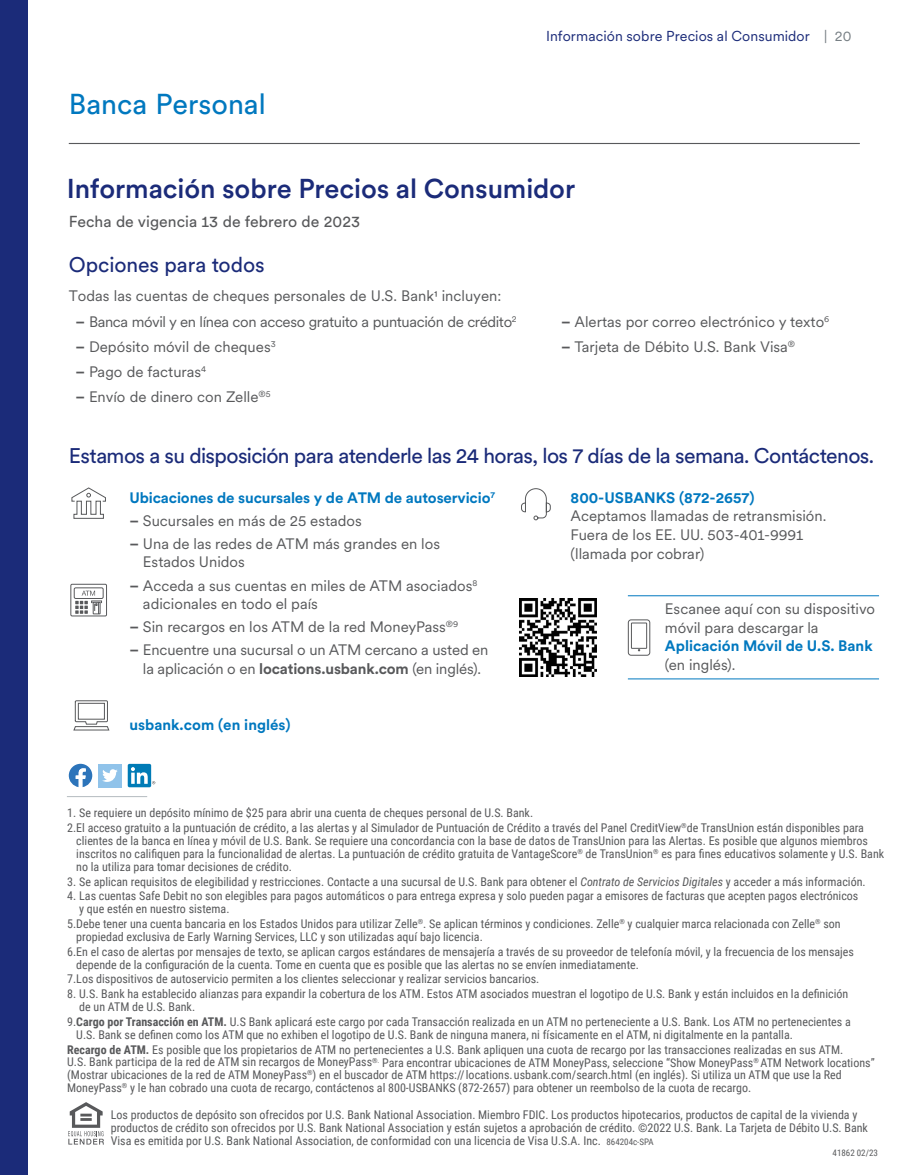
<style>
.page{position:relative;width:905px;height:1175px;background:#fff}
.page>*{position:absolute;margin:0;border:0;box-sizing:border-box;transform-origin:0 0}
.t1{font:28.5px "U.S.Bank Circular";color:#0078bf}
.t2{font:500 27px "U.S.Bank Circular";letter-spacing:-.005em;color:#1b2b79}
.t3{font:21px "U.S.Bank Circular";letter-spacing:-.03em;color:#1b2b79}
.t4{font:21px "U.S.Bank Circular";letter-spacing:-.005em;color:#1b2b79}
.t5{font:15.75px "U.S.Bank Circular";color:#58595b}
.t6{font:15px/18.8px "U.S.Bank Circular";color:#58595b}
.t7{font:700 15px "U.S.Bank Circular";letter-spacing:-.01em;color:#0078bf}
.t8{font:15px "U.S.Bank Circular";letter-spacing:-.025em;color:#58595b}
.t9{font:14.25px "U.S.Bank Circular";letter-spacing:.005em;color:#1b2b79}
.t10{font:12px/12.8px "Roboto Condensed";color:#58595b}
.t11{font:9px "Roboto Condensed";color:#58595b}
.s1{color:#777f84}
.s2{font-weight:700}
.s3{font-weight:700;color:#0078bf}
.s4{font-style:italic}
</style>
<div class="page">
<div style="left:0;top:0;width:27px;height:1174px;background:#1b2b79"></div>
<hr style="left:69px;top:143px;width:790px;height:1px;background:#58595b">
<hr style="left:67px;top:796px;width:80px;height:1px;background:#b4bbc0">
<img style="left:519px;top:598px;width:78px;height:78px">
<hr style="left:628px;top:595px;width:251px;height:1px;background:#0078bf">
<hr style="left:628px;top:678px;width:251px;height:1px;background:#0078bf">
<svg style="left:73px;top:700px;width:37px;height:31px"></svg>
<svg style="left:71px;top:487px;width:35px;height:32px"></svg>
<div style="left:74px;top:587px;width:29px;height:12px;border:1px solid #58595b"></div>
<svg style="left:75px;top:590px;width:27px;height:24px"></svg>
<div style="left:70px;top:584px;width:37px;height:32px;border:1px solid #58595b"></div>
<svg style="left:521px;top:488px;width:30px;height:33px"></svg>
<div style="left:628px;top:619px;width:22px;height:36px;border:1px solid #58595b;border-radius:3px"></div>
<div style="left:631px;top:622px;width:16px;height:27px;border:1px solid #58595b"></div>
<svg style="left:69px;top:763px;width:23px;height:24px"></svg>
<div style="left:98px;top:764px;width:24px;height:23px;background:#90c3ea"></div>
<svg style="left:102px;top:769px;width:16px;height:13px"></svg>
<div style="left:128px;top:764px;width:23px;height:23px;background:#007bb6;border-radius:2px"></div>
<svg style="left:131px;top:767px;width:24px;height:17px"></svg>
<svg style="left:68px;top:1102px;width:36px;height:42px"></svg>
<p class="t1" style="left:69px;top:85px;width:198px">Banca Personal</p>
<p class="t9" style="left:546px;top:27px;width:307px">Información sobre Precios al Consumidor <span class="s1">| 20</span></p>
<h2 class="t2" style="left:67px;top:171px;width:510px">Información sobre Precios al Consumidor</h2>
<p class="t5" style="left:69px;top:211px;width:293px">Fecha de vigencia 13 de febrero de 2023</p>
<h3 class="t4" style="left:69px;top:251px;width:197px">Opciones para todos</h3>
<p class="t6" style="left:69px;top:285px;width:434px">Todas las cuentas de cheques personales de U.S. Bank1 incluyen:</p>
<p class="t8" style="left:76px;top:312px;width:442px"><span class="s2">–</span> Banca móvil y en línea con acceso gratuito a puntuación de crédito<sup>2</sup></p>
<p class="t6" style="left:76px;top:337px;width:202px"><span class="s2">–</span> Depósito móvil de cheques<sup>3</sup></p>
<p class="t6" style="left:76px;top:362px;width:132px"><span class="s2">–</span> Pago de facturas<sup>4</sup></p>
<p class="t6" style="left:76px;top:386px;width:197px"><span class="s2">–</span> Envío de dinero con Zelle<sup>®5</sup></p>
<p class="t6" style="left:561px;top:312px;width:270px"><span class="s2">–</span> Alertas por correo electrónico y texto<sup>6</sup></p>
<p class="t6" style="left:561px;top:337px;width:236px"><span class="s2">–</span> Tarjeta de Débito U.S. Bank Visa<sup>®</sup></p>
<h3 class="t3" style="left:69px;top:442px;width:807px">Estamos a su disposición para atenderle las 24 horas, los 7 días de la semana. Contáctenos.</h3>
<p class="t7" style="left:129px;top:487px;width:367px">Ubicaciones de sucursales y de ATM de autoservicio<sup>7</sup></p>
<p class="t6" style="left:129px;top:510px;width:234px"><span class="s2">–</span> Sucursales en más de 25 estados</p>
<p class="t6" style="left:143px;top:533px;width:298px;text-indent:-14px"><span class="s2">–</span> Una de las redes de ATM más grandes en los<br>Estados Unidos</p>
<p class="t6" style="left:143px;top:575px;width:336px;text-indent:-14px"><span class="s2">–</span> Acceda a sus cuentas en miles de ATM asociados<sup>8 </sup>adicionales en todo el país</p>
<p class="t6" style="left:129px;top:617px;width:330px"><span class="s2">–</span> Sin recargos en los ATM de la red MoneyPass<sup>®9</sup></p>
<p class="t6" style="left:129px;top:640px;width:360px;text-align:center"><span class="s2">–</span> Encuentre una sucursal o un ATM cercano a usted en la aplicación o en <span class="s2">locations.usbank.com</span> (en inglés).</p>
<p class="t7" style="left:570px;top:487px;width:185px">800-USBANKS (872-2657)</p>
<p class="t6" style="left:570px;top:506px;width:257px">Aceptamos llamadas de retransmisión.<br>Fuera de los EE. UU. 503-401-9991 (llamada por cobrar)</p>
<p class="t6" style="left:665px;top:598px;width:211px">Escanee aquí con su dispositivo móvil para descargar la<br><span class="s3">Aplicación Móvil de U.S. Bank </span>(en inglés).</p>
<p class="t7" style="left:129px;top:714px;width:163px">usbank.com (en inglés)</p>
<p class="t10" style="left:67px;top:806px;width:467px">1. Se requiere un depósito mínimo de $25 para abrir una cuenta de cheques personal de U.S. Bank.</p>
<p class="t10" style="left:76px;top:821px;width:809px;text-indent:-9px">2.El acceso gratuito a la puntuación de crédito, a las alertas y al Simulador de Puntuación de Crédito a través del Panel CreditView<sup>®</sup>de TransUnion están disponibles para clientes de la banca en línea y móvil de U.S. Bank. Se requiere una concordancia con la base de datos de TransUnion para las Alertas. Es posible que algunos miembros inscritos no califiquen para la funcionalidad de alertas. La puntuación de crédito gratuita de VantageScore<sup>®</sup> de TransUnion<sup>®</sup> es para fines educativos solamente y U.S. Bank no la utiliza para tomar decisiones de crédito.</p>
<p class="t10" style="left:67px;top:874px;width:800px">3. Se aplican requisitos de elegibilidad y restricciones. Contacte a una sucursal de U.S. Bank para obtener el <span class="s4">Contrato de Servicios Digitales</span> y acceder a más información.</p>
<p class="t10" style="left:79px;top:889px;width:780px;text-indent:-12px">4. Las cuentas Safe Debit no son elegibles para pagos automáticos o para entrega expresa y solo pueden pagar a emisores de facturas que acepten pagos electrónicos y que estén en nuestro sistema.</p>
<p class="t10" style="left:76px;top:917px;width:766px;text-indent:-9px">5.Debe tener una cuenta bancaria en los Estados Unidos para utilizar Zelle<sup>®</sup>. Se aplican términos y condiciones. Zelle<sup>®</sup> y cualquier marca relacionada con Zelle<sup>®</sup> son propiedad exclusiva de Early Warning Services, LLC y son utilizadas aquí bajo licencia.</p>
<p class="t10" style="left:76px;top:944px;width:779px;text-indent:-9px">6.En el caso de alertas por mensajes de texto, se aplican cargos estándares de mensajería a través de su proveedor de telefonía móvil, y la frecuencia de los mensajes depende de la configuración de la cuenta. Tome en cuenta que es posible que las alertas no se envíen inmediatamente.</p>
<p class="t10" style="left:67px;top:972px;width:473px">7.Los dispositivos de autoservicio permiten a los clientes seleccionar y realizar servicios bancarios.</p>
<p class="t10" style="left:79px;top:987px;width:770px;text-indent:-12px">8. U.S. Bank ha establecido alianzas para expandir la cobertura de los ATM. Estos ATM asociados muestran el logotipo de U.S. Bank y están incluidos en la definición de un ATM de U.S. Bank.</p>
<p class="t10" style="left:76px;top:1015px;width:776px;text-indent:-9px">9.<span class="s2">Cargo por Transacción en ATM.</span> U.S Bank aplicará este cargo por cada Transacción realizada en un ATM no perteneciente a U.S. Bank. Los ATM no pertenecientes a<br>U.S. Bank se definen como los ATM que no exhiben el logotipo de U.S. Bank de ninguna manera, ni físicamente en el ATM, ni digitalmente en la pantalla.</p>
<p class="t10" style="left:67px;top:1042px;width:809px"><span class="s2">Recargo de ATM.</span> Es posible que los propietarios de ATM no pertenecientes a U.S. Bank apliquen una cuota de recargo por las transacciones realizadas en sus ATM.<br>U.S. Bank participa de la red de ATM sin recargos de MoneyPass<sup>®.</sup> Para encontrar ubicaciones de ATM MoneyPass, seleccione “Show MoneyPass<sup>®</sup> ATM Network locations” (Mostrar ubicaciones de la red de ATM MoneyPass<sup>®</sup>) en el buscador de ATM https:// locations. usbank.com/search.html (en inglés). Si utiliza un ATM que use la Red MoneyPass<sup>®</sup> y le han cobrado una cuota de recargo, contáctenos al 800-USBANKS (872-2657) para obtener un reembolso de la cuota de recargo.</p>
<p class="t10" style="left:111px;top:1108px;width:758px">Los productos de depósito son ofrecidos por U.S. Bank National Association. Miembro FDIC. Los productos hipotecarios, productos de capital de la vivienda y productos de crédito son ofrecidos por U.S. Bank National Association y están sujetos a aprobación de crédito. ©2022 U.S. Bank. La Tarjeta de Débito U.S. Bank<br>Visa es emitida por U.S. Bank National Association, de conformidad con una licencia de Visa U.S.A. Inc.</p>
<p class="t11" style="left:606px;top:1135px;width:49px">864204c-SPA</p>
<p class="t11" style="left:832px;top:1146px;width:47px">41862 02/23</p>
</div>
